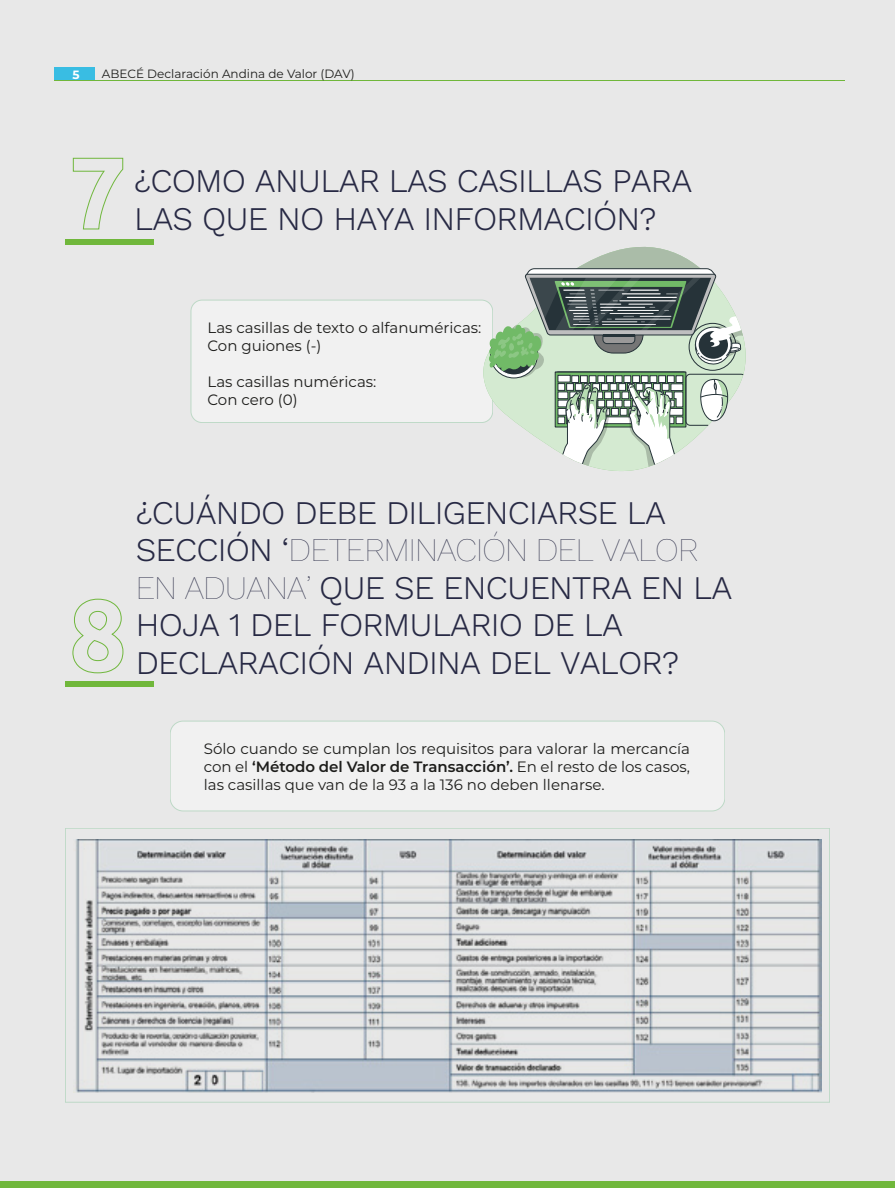
<style>
.page{position:relative;width:895px;height:1188px;background:#fff}
.page>*{position:absolute;margin:0;border:0;box-sizing:border-box;transform-origin:0 0}
.t1{font:300 33px/37.5px "Work Sans";letter-spacing:-.025em;color:#272944}
.t2{font:15px/18px "Montserrat";color:#1d1d1b}
.t3{font:12px "Montserrat";color:#1d1d1b}
.t4{font:700 12px "Montserrat";color:#fff}
.s1{font-weight:100}
.s2{font-weight:600}
</style>
<div class="page">
<div style="left:0;top:0;width:895px;height:1186px;background:#e8e8e8"></div>
<div style="left:54px;top:68px;width:41px;height:12px;background:#39bde3"></div>
<hr style="left:54px;top:80px;width:791px;height:1px;background:#70b73b">
<div style="left:0;top:1182px;width:895px;height:6px;background:#70b73b"></div>
<div style="left:191px;top:300px;width:302px;height:123px;background:#f1f1f1;border-radius:11px"></div>
<div style="left:191px;top:300px;width:302px;height:123px;border:1px solid #7cc293;border-radius:11px"></div>
<div style="left:170px;top:721px;width:555px;height:90px;background:#f1f1f1;border-radius:13px"></div>
<div style="left:170px;top:721px;width:555px;height:90px;border:1px solid #7cc293;border-radius:13px"></div>
<div style="left:65px;top:239px;width:89px;height:6px;background:#70b73b"></div>
<svg style="left:73px;top:157px;width:50px;height:73px"></svg>
<div style="left:65px;top:682px;width:89px;height:5px;background:#70b73b"></div>
<svg style="left:72px;top:598px;width:52px;height:76px"></svg>
<img style="left:73px;top:839px;width:749px;height:254px">
<svg style="left:483px;top:300px;width:262px;height:171px"></svg>
<svg style="left:489px;top:247px;width:255px;height:220px"></svg>
<p class="t4" style="left:72px;top:66px;width:9px">5</p>
<p class="t3" style="left:102px;top:65px;width:254px">ABECÉ Declaración Andina de Valor (DAV)</p>
<h1 class="t1" style="left:134px;top:164px;width:559px">¿COMO ANULAR LAS CASILLAS PARA<br>LAS QUE NO HAYA INFORMACIÓN?</h1>
<p class="t2" style="left:207px;top:318px;width:275px">Las casillas de texto o alfanuméricas:<br>Con guiones (-)</p>
<p class="t2" style="left:207px;top:372px;width:170px">Las casillas numéricas:<br>Con cero (0)</p>
<h1 class="t1" style="left:136px;top:495px;width:598px">¿CUÁNDO DEBE DILIGENCIARSE LA<br>SECCIÓN ‘<span class="s1">DETERMINACIÓN DEL VALOR<br>EN ADUANA’</span> QUE SE ENCUENTRA EN LA<br>HOJA 1 DEL FORMULARIO DE LA<br>DECLARACIÓN ANDINA DEL VALOR?</h1>
<p class="t2" style="left:204px;top:739px;width:488px;text-align:justify">Sólo cuando se cumplan los requisitos para valorar la mercancía con el <span class="s2">‘Método del Valor de Transacción’.</span> En el resto de los casos, las casillas que van de la 93 a la 136 no deben llenarse.</p>
</div>
